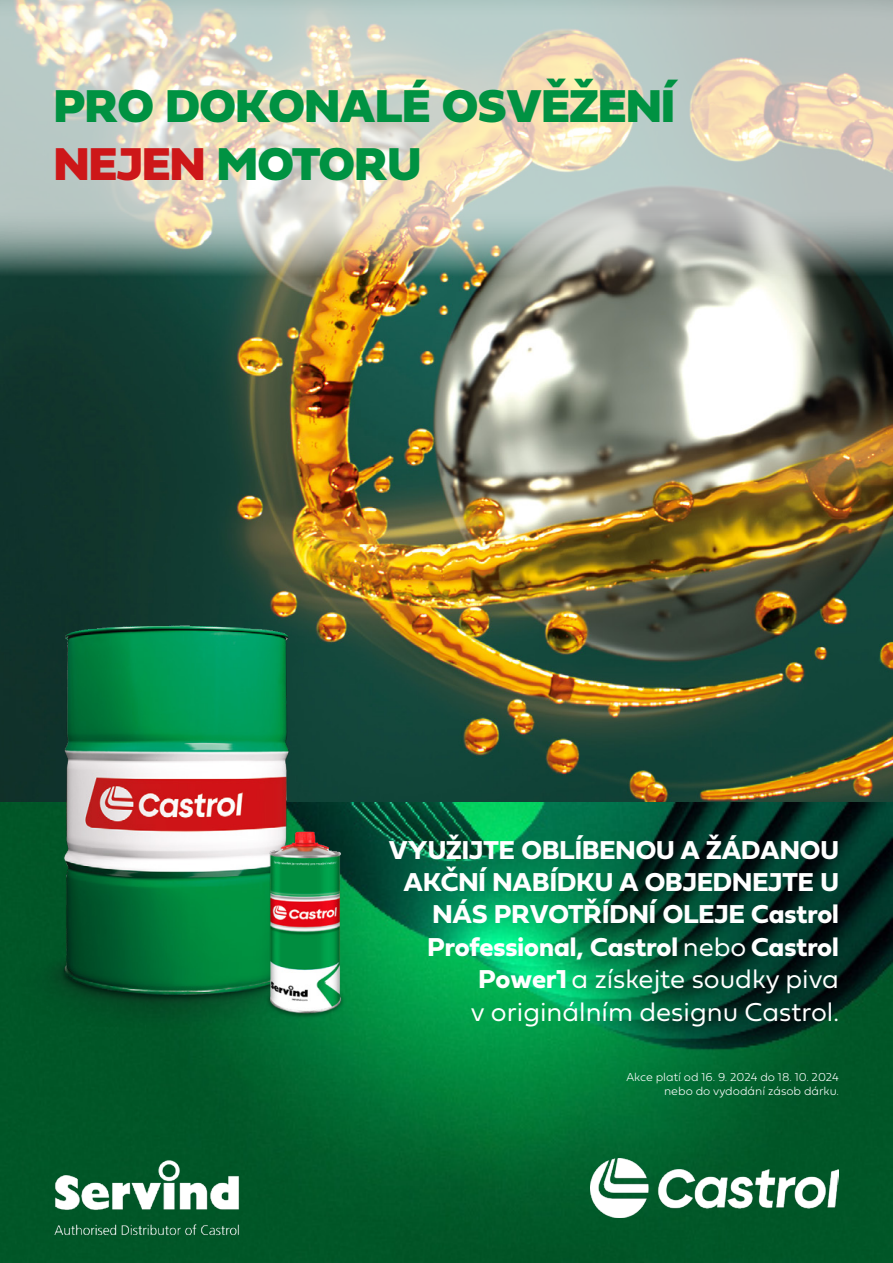
<style>
.page{position:relative;width:893px;height:1263px;background:#fff}
.page>*{position:absolute;margin:0;border:0;box-sizing:border-box;transform-origin:0 0}
.t1{font:48px/57.6px "Fieldwork Geo Black";color:#009242}
.t2{font:27px/32.4px "Fieldwork Geo Bold";color:#fff;text-align:right}
.t3{font:27px/32.4px "Fieldwork Geo Light";color:#fff}
.t4{font:100 12px/14.4px "Fieldwork Geo";color:#fff;text-align:right}
.s1{color:#cd1719}
.s2{font-family:"Fieldwork Geo Light"}
.s3{font-family:"Fieldwork Geo Bold"}
</style>
<div class="page">
<img style="left:0;top:281px;width:893px;height:522px">
<img style="left:0;top:803px;width:893px;height:460px">
<img style="left:590px;top:1159px;width:249px;height:58px">
<img style="left:54px;top:1159px;width:197px;height:76px">
<img style="left:0;top:0;width:893px;height:281px">
<img style="left:11px;top:617px;width:333px;height:421px">
<img style="left:266px;top:811px;width:79px;height:218px">
<h1 class="t1" style="left:54px;top:73px;width:622px">PRO DOKONALÉ OSVĚŽENÍ<br><span class="s1">NEJEN</span> MOTORU</h1>
<p class="t2" style="left:389px;top:832px;width:452px">VYUŽIJTE OBLÍBENOU A ŽÁDANOU<br>AKČNÍ NABÍDKU A OBJEDNEJTE U<br>NÁS PRVOTŘÍDNÍ OLEJE Castrol<br>Professional, Castrol <span class="s2">nebo</span> Castrol</p>
<p class="t3" style="left:471px;top:962px;width:370px"><span class="s3">Power1</span> a získejte soudky piva v originálním designu Castrol.</p>
<p class="t4" style="left:626px;top:1069px;width:214px">Akce platí od 16. 9. 2024 do 18. 10. 2024 nebo do vydodání zásob dárku.</p>
</div>
